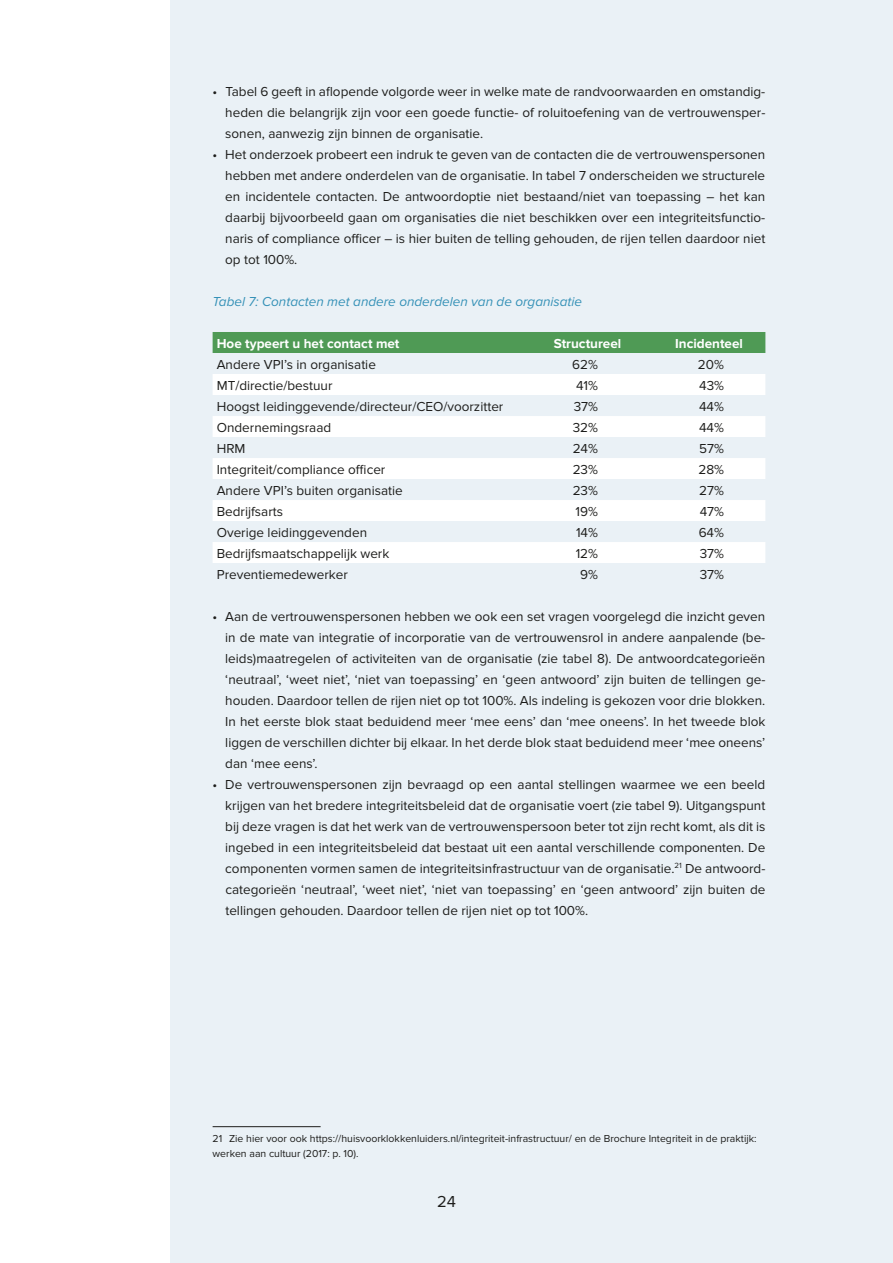
<style>
.page{position:relative;width:893px;height:1263px;background:#fff}
.page>*{position:absolute;margin:0;border:0;box-sizing:border-box;transform-origin:0 0}
.t1{font:16.5px "Proxima Nova";color:#1d1d1b}
.t2{font:13.5px/21px "Proxima Nova";color:#1d1d1b;text-align:justify}
.t3{font:italic 13.5px "Proxima Nova";color:#3591b7}
.t4{font:700 13.5px "Proxima Nova";color:#fff}
.t5{font:10.5px/15px "Proxima Nova";color:#1d1d1b}
</style>
<div class="page">
<div style="left:170px;top:0;width:723px;height:1263px;background:#eaf1f6"></div>
<div style="left:213px;top:332px;width:552px;height:21px;background:#4f9a55"></div>
<div style="left:213px;top:374px;width:552px;height:21px;background:#fff"></div>
<div style="left:213px;top:416px;width:552px;height:21px;background:#fff"></div>
<div style="left:213px;top:458px;width:552px;height:21px;background:#fff"></div>
<div style="left:213px;top:500px;width:552px;height:21px;background:#fff"></div>
<div style="left:213px;top:542px;width:552px;height:21px;background:#fff"></div>
<hr style="left:213px;top:1126px;width:108px;height:1px;background:#1d1d1b">
<p class="t2" style="left:225px;top:81px;width:542px;text-indent:-13px">• Tabel 6 geeft in aflopende volgorde weer in welke mate de randvoorwaarden en omstandig&shy;heden die belangrijk zijn voor een goede functie- of roluitoefening van de vertrouwensper&shy;sonen, aanwezig zijn binnen de organisatie.</p>
<p class="t2" style="left:225px;top:144px;width:542px;text-indent:-13px">• Het onderzoek probeert een indruk te geven van de contacten die de vertrouwenspersonen hebben met andere onderdelen van de organisatie. In tabel 7 onderscheiden we structurele en incidentele contacten. De antwoordoptie niet bestaand/niet van toepassing – het kan daarbij bijvoorbeeld gaan om organisaties die niet beschikken over een integriteitsfunctio&shy;naris of compliance officer – is hier buiten de telling gehouden, de rijen tellen daardoor niet op tot 100%.</p>
<p class="t3" style="left:212px;top:294px;width:371px">Tabel 7: Contacten met andere onderdelen van de organisatie</p>
<p class="t4" style="left:217px;top:335px;width:184px">Hoe typeert u het contact met</p>
<p class="t4" style="left:554px;top:335px;width:69px">Structureel</p>
<p class="t4" style="left:675px;top:335px;width:69px">Incidenteel</p>
<p class="t2" style="left:217px;top:354px;width:161px">Andere VPI’s in organisatie</p>
<p class="t2" style="left:572px;top:354px;width:27px">62%</p>
<p class="t2" style="left:698px;top:354px;width:28px">20%</p>
<p class="t2" style="left:217px;top:375px;width:117px">MT/directie/bestuur</p>
<p class="t2" style="left:576px;top:375px;width:23px">41%</p>
<p class="t2" style="left:699px;top:375px;width:26px">43%</p>
<p class="t2" style="left:217px;top:396px;width:288px">Hoogst leidinggevende/directeur/CEO/voorzitter</p>
<p class="t2" style="left:574px;top:396px;width:26px">37%</p>
<p class="t2" style="left:699px;top:396px;width:26px">44%</p>
<p class="t2" style="left:217px;top:417px;width:116px">Ondernemingsraad</p>
<p class="t2" style="left:573px;top:417px;width:27px">32%</p>
<p class="t2" style="left:699px;top:417px;width:26px">44%</p>
<p class="t2" style="left:217px;top:438px;width:30px">HRM</p>
<p class="t2" style="left:573px;top:438px;width:27px">24%</p>
<p class="t2" style="left:699px;top:438px;width:26px">57%</p>
<p class="t2" style="left:217px;top:459px;width:170px">Integriteit/compliance officer</p>
<p class="t2" style="left:573px;top:459px;width:27px">23%</p>
<p class="t2" style="left:698px;top:459px;width:27px">28%</p>
<p class="t2" style="left:217px;top:480px;width:187px">Andere VPI’s buiten organisatie</p>
<p class="t2" style="left:573px;top:480px;width:27px">23%</p>
<p class="t2" style="left:699px;top:480px;width:26px">27%</p>
<p class="t2" style="left:217px;top:501px;width:68px">Bedrijfsarts</p>
<p class="t2" style="left:576px;top:501px;width:24px">19%</p>
<p class="t2" style="left:700px;top:501px;width:26px">47%</p>
<p class="t2" style="left:217px;top:522px;width:152px">Overige leidinggevenden</p>
<p class="t2" style="left:576px;top:522px;width:23px">14%</p>
<p class="t2" style="left:699px;top:522px;width:27px">64%</p>
<p class="t2" style="left:217px;top:543px;width:174px">Bedrijfsmaatschappelijk werk</p>
<p class="t2" style="left:576px;top:543px;width:24px">12%</p>
<p class="t2" style="left:700px;top:543px;width:26px">37%</p>
<p class="t2" style="left:217px;top:564px;width:133px">Preventiemedewerker</p>
<p class="t2" style="left:580px;top:564px;width:19px">9%</p>
<p class="t2" style="left:700px;top:564px;width:26px">37%</p>
<p class="t2" style="left:225px;top:606px;width:542px;text-indent:-13px">• Aan de vertrouwenspersonen hebben we ook een set vragen voorgelegd die inzicht geven in de mate van integratie of incorporatie van de vertrouwensrol in andere aanpalende (be&shy;leids)maatregelen of activiteiten van de organisatie (zie tabel 8). De antwoordcategorieën ‘neutraal’, ‘weet niet’, ‘niet van toepassing’ en ‘geen antwoord’ zijn buiten de tellingen ge&shy;houden. Daardoor tellen de rijen niet op tot 100%. Als indeling is gekozen voor drie blokken.<br>In het eerste blok staat beduidend meer ‘mee eens’ dan ‘mee oneens’. In het tweede blok liggen de verschillen dichter bij elkaar. In het derde blok staat beduidend meer ‘mee oneens’ dan ‘mee eens’.</p>
<p class="t2" style="left:225px;top:774px;width:542px;text-indent:-13px">• De vertrouwenspersonen zijn bevraagd op een aantal stellingen waarmee we een beeld krijgen van het bredere integriteitsbeleid dat de organisatie voert (zie tabel 9). Uitgangspunt bij deze vragen is dat het werk van de vertrouwenspersoon beter tot zijn recht komt, als dit is ingebed in een integriteitsbeleid dat bestaat uit een aantal verschillende componenten. De componenten vormen samen de integriteitsinfrastructuur van de organisatie.<sup>21</sup> De antwoord&shy;categorieën ‘neutraal’, ‘weet niet’, ‘niet van toepassing’ en ‘geen antwoord’ zijn buiten de tellingen gehouden. Daardoor tellen de rijen niet op tot 100%.</p>
<p class="t5" style="left:213px;top:1131px;width:545px">21 Zie hier voor ook https://huisvoorklokkenluiders.nl/integriteit-infrastructuur/ en de Brochure Integriteit in de praktijk: werken aan cultuur (2017: p. 10).</p>
<p class="t1" style="left:437px;top:1192px;width:20px">24</p>
</div>
